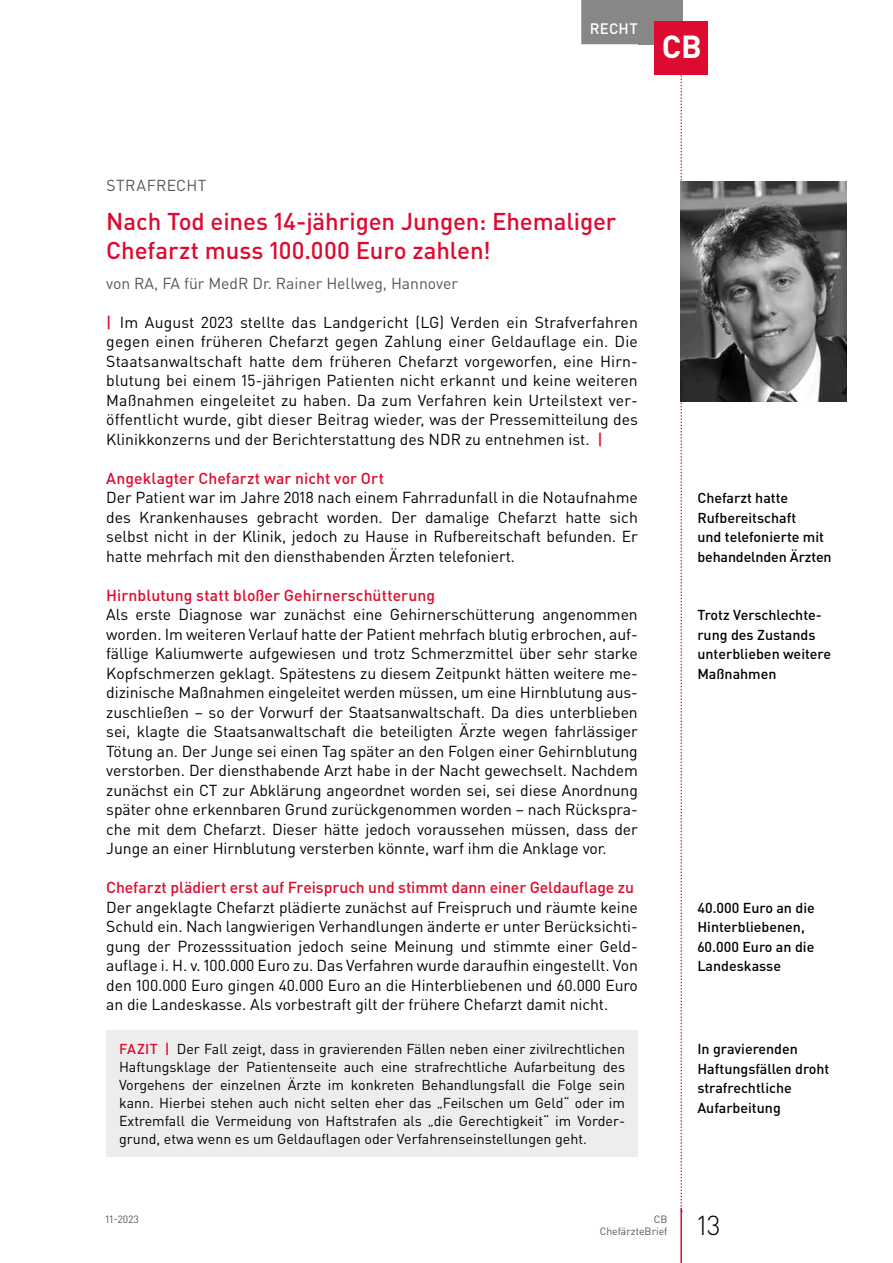
<style>
.page{position:relative;width:893px;height:1263px;background:#fff}
.page>*{position:absolute;margin:0;border:0;box-sizing:border-box;transform-origin:0 0}
.t1{font:700 31.5px "DIN Pro";color:#fff}
.t2{font:300 27px "DIN Pro";color:#000}
.t3{font:500 24px/28.5px "DIN Pro";letter-spacing:-.005em;color:#dd0b2f}
.t4{font:15.75px/19.5px "DIN Pro";letter-spacing:-.005em;color:#000}
.t5{font:500 15.75px "DIN Pro";letter-spacing:.005em;color:#dd0b2f}
.t6{font:15.75px "DIN Pro";color:#575756}
.t7{font:15.75px "DIN Pro";letter-spacing:.025em;color:#575756}
.t8{font:500 15px "DIN Pro";letter-spacing:.015em;color:#fff}
.t9{font:14.25px/18px "DIN Pro";color:#000;text-align:justify}
.t10{font:500 14.25px/19.5px "DIN Pro";color:#000}
.t11{font:10.5px/12.8px "DIN Pro";color:#575756;text-align:right}
.s1{font-weight:500;color:#dd0b2f}
</style>
<div class="page">
<svg style="left:680px;top:74px;width:2px;height:1134px"></svg>
<div style="left:638px;top:0;width:44px;height:44px;background:#878787"></div>
<hr style="left:680px;top:1208px;width:2px;height:55px;background:#dd0b2f">
<div style="left:581px;top:0;width:65px;height:44px;background:#878787"></div>
<div style="left:655px;top:21px;width:53px;height:53px;background:#dd0b2f"></div>
<div style="left:106px;top:1030px;width:532px;height:126px;background:#ededed"></div>
<img style="left:680px;top:182px;width:166px;height:219px">
<p class="t8" style="left:590px;top:18px;width:49px">Recht</p>
<h1 class="t1" style="left:662px;top:26px;width:42px">CB</h1>
<p class="t7" style="left:106px;top:175px;width:102px">STRAFRECHT</p>
<h3 class="t3" style="left:106px;top:206px;width:512px">Nach Tod eines 14-jährigen Jungen: Ehemaliger<br>Chefarzt muss 100.000 Euro zahlen!</h3>
<p class="t6" style="left:106px;top:272px;width:353px">von RA, FA für MedR Dr. Rainer Hellweg, Hannover</p>
<p class="t4" style="left:106px;top:312px;width:533px"><span class="s1">|</span> Im August 2023 stellte das Landgericht (LG) Verden ein Strafverfahren gegen einen früheren Chefarzt gegen Zahlung einer Geldauflage ein. Die Staatsanwaltschaft hatte dem früheren Chefarzt vorgeworfen, eine Hirn&shy;blutung bei einem 15-jährigen Patienten nicht erkannt und keine weiteren Maßnahmen eingeleitet zu haben. Da zum Verfahren kein Urteilstext ver&shy;öffentlicht wurde, gibt dieser Beitrag wieder, was der Pressemitteilung des Klinikkonzerns und der Berichterstattung des NDR zu entnehmen ist. <span class="s1">|</span></p>
<p class="t5" style="left:106px;top:467px;width:279px">Angeklagter Chefarzt war nicht vor Ort</p>
<p class="t4" style="left:106px;top:487px;width:533px;text-align:justify">Der Patient war im Jahre 2018 nach einem Fahrradunfall in die Notaufnahme des Krankenhauses gebracht worden. Der damalige Chefarzt hatte sich selbst nicht in der Klinik, jedoch zu Hause in Rufbereitschaft befunden. Er hatte mehrfach mit den diensthabenden Ärzten telefoniert.</p>
<p class="t5" style="left:106px;top:584px;width:330px">H irnblutung statt bloßer Gehirnerschütterung</p>
<p class="t4" style="left:106px;top:604px;width:533px;text-align:justify">Als erste Diagnose war zunächst eine Gehirnerschütterung angenommen worden. Im weiteren Verlauf hatte der Patient mehrfach blutig erbrochen, auf&shy;fällige Kaliumwerte aufgewiesen und trotz Schmerzmittel über sehr starke Kopfschmerzen geklagt. Spätestens zu diesem Zeitpunkt hätten weitere me&shy;dizinische Maßnahmen eingeleitet werden müssen, um eine Hirnblutung aus&shy;zuschließen – so der Vorwurf der Staatsanwaltschaft. Da dies unterblieben sei, klagte die Staatsanwaltschaft die beteiligten Ärzte wegen fahrlässiger Tötung an. Der Junge sei einen Tag später an den Folgen einer Gehirnblutung verstorben. Der diensthabende Arzt habe in der Nacht gewechselt. Nachdem zunächst ein CT zur Abklärung angeordnet worden sei, sei diese Anordnung später ohne erkennbaren Grund zurückgenommen worden – nach Rückspra&shy;che mit dem Chefarzt. Dieser hätte jedoch voraussehen müssen, dass der Junge an einer Hirnblutung versterben könnte, warf ihm die Anklage vor.</p>
<p class="t5" style="left:106px;top:877px;width:529px">Chefarzt plädiert erst auf Freispruch und stimmt dann einer Geldauflage zu</p>
<p class="t4" style="left:106px;top:897px;width:533px">Der angeklagte Chefarzt plädierte zunächst auf Freispruch und räumte keine Schuld ein. Nach langwierigen Verhandlungen änderte er unter Berücksichti&shy;gung der Prozesssituation jedoch seine Meinung und stimmte einer Geld&shy;auflage i. H. v. 100.000 Euro zu. Das Verfahren wurde daraufhin eingestellt. Von den 100.000 Euro gingen 40.000 Euro an die Hinterbliebenen und 60.000 Euro an die Landeskasse. Als vorbestraft gilt der frühere Chefarzt damit nicht.</p>
<p class="t9" style="left:119px;top:1039px;width:508px"><span class="s1">FAZIT |</span> Der Fall zeigt, dass in gravierenden Fällen neben einer zivilrechtlichen Haftungsklage der Patientenseite auch eine strafrechtliche Aufarbeitung des Vorgehens der einzelnen Ärzte im konkreten Behandlungsfall die Folge sein kann. Hierbei stehen auch nicht selten eher das „Feilschen um Geld“ oder im Extremfall die Vermeidung von Haftstrafen als „die Gerechtigkeit“ im Vorder&shy;grund, etwa wenn es um Geldauflagen oder Verfahrenseinstellungen geht.</p>
<p class="t10" style="left:697px;top:488px;width:136px">Chefarzt hatte<br>Rufbereitschaft<br>und telefonierte mit behandelnden Ärzten</p>
<p class="t10" style="left:697px;top:605px;width:135px">Trotz Verschlechte&shy;rung des Zustands unterblieben weitere<br>Maßnahmen</p>
<p class="t10" style="left:697px;top:897px;width:119px">40.000 Euro an die<br>H interbliebenen,<br>60.000 Euro an die<br>Landeskasse</p>
<p class="t10" style="left:697px;top:1039px;width:134px">In gravierenden<br>Haftungsfällen droht strafrechtliche<br>Aufarbeitung</p>
<p class="t11" style="left:106px;top:1212px;width:35px">11-2023</p>
<p class="t11" style="left:600px;top:1212px;width:69px">CB<br>ChefärzteBrief</p>
<h2 class="t2" style="left:697px;top:1207px;width:25px">13</h2>
</div>
